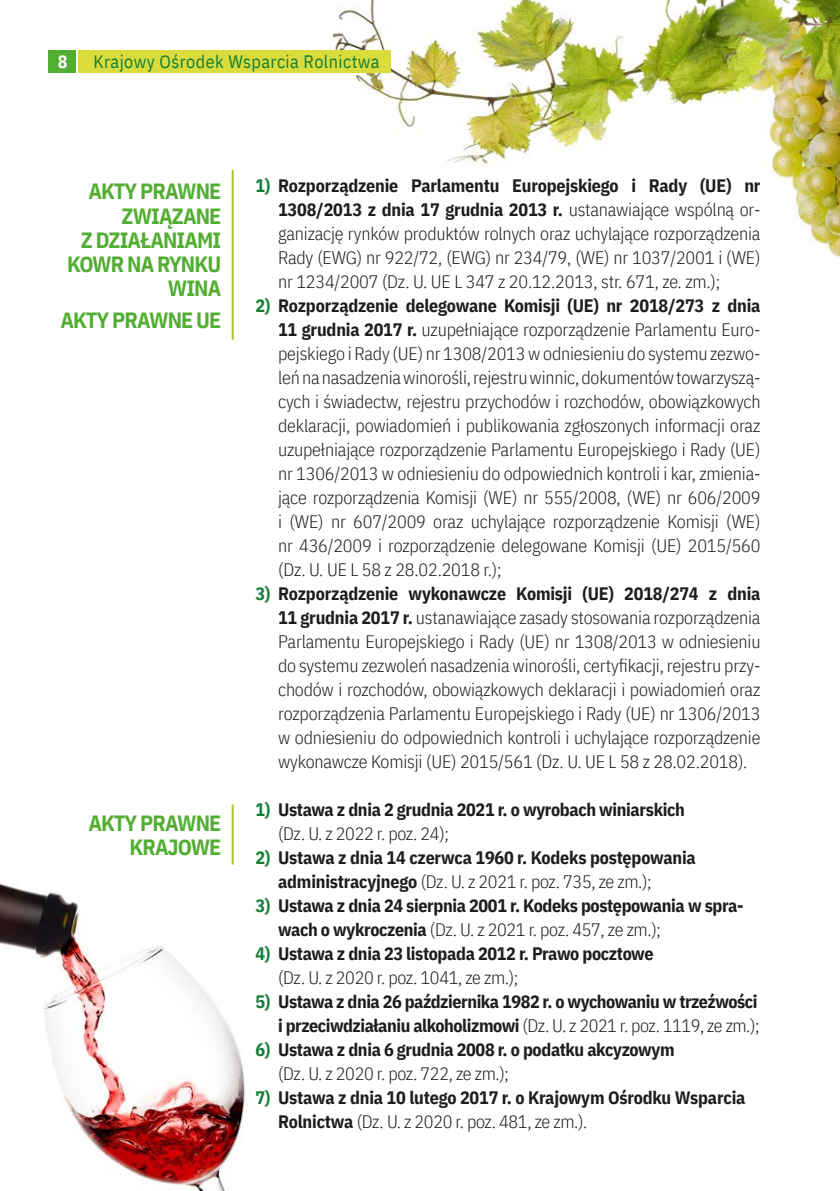
<style>
.page{position:relative;width:840px;height:1191px;background:#fff}
.page>*{position:absolute;margin:0;border:0;box-sizing:border-box;transform-origin:0 0}
.t1{font:700 22px/24px "IBM Plex Sans Cond";letter-spacing:-.04em;color:#52ae32;text-align:right}
.t2{font:300 18px/24px "IBM Plex Sans Cond";letter-spacing:-.01em;color:#1d1d1b;text-align:justify}
.t3{font:700 18px/24px "IBM Plex Sans Cond";letter-spacing:-.02em;color:#1d1d1b}
.t4{font:18px "IBM Plex Sans Cond";letter-spacing:.025em;color:#137d35}
.t5{font:700 18px "IBM Plex Sans Cond";color:#fff}
.s1{font-weight:700;color:#137d35}
.s2{font-weight:700}
.s3{color:#137d35}
.s4{font-weight:300}
</style>
<div class="page">
<img style="left:333px;top:0;width:506px;height:258px">
<img style="left:0;top:804px;width:245px;height:387px">
<hr style="left:231px;top:170px;width:2px;height:170px;background:#a5c728">
<hr style="left:231px;top:804px;width:2px;height:60px;background:#a5c728">
<div style="left:48px;top:50px;width:28px;height:23px;background:#52ae32"></div>
<div style="left:78px;top:50px;width:312px;height:23px;background:#d9dc3b"></div>
<p class="t5" style="left:58px;top:47px;width:11px">8</p>
<p class="t4" style="left:94px;top:48px;width:287px">Krajowy Ośrodek Wsparcia Rolnictwa</p>
<p class="t1" style="left:67px;top:178px;width:155px">AKTY PRAWNE<br>ZWIĄZANE<br>Z DZIAŁANIAMI<br>KOWR NA RYNKU<br>WINA</p>
<p class="t1" style="left:60px;top:306px;width:162px">AKTY PRAWNE UE</p>
<p class="t1" style="left:88px;top:809px;width:134px">AKTY PRAWNE<br>KRAJOWE</p>
<p class="t2" style="left:278px;top:172px;width:483px;text-indent:-23px"><span class="s1">1)</span> <span class="s2">Rozporządzenie Parlamentu Europejskiego i Rady (UE) nr 1308/2013 z dnia 17 grudnia 2013 r.</span> ustanawiające wspólną or&shy;ganizację rynków produktów rolnych oraz uchylające rozporządzenia Rady (EWG) nr 922/72, (EWG) nr 234/79, (WE) nr 1037/2001 i (WE) nr 1234/2007 (Dz. U. UE L 347 z 20.12.2013, str. 671, ze. zm.);</p>
<p class="t2" style="left:278px;top:292px;width:483px;text-indent:-23px"><span class="s1">2)</span> <span class="s2">Rozporządzenie delegowane Komisji (UE) nr 2018/273 z dnia 11 grudnia 2017 r.</span> uzupełniające rozporządzenie Parlamentu Euro&shy;pejskiego i Rady (UE) nr 1308/2013 w odniesieniu do systemu zezwo&shy;leń na nasadzenia winorośli, rejestru winnic, dokumentów towarzyszą&shy;cych i świadectw, rejestru przychodów i rozchodów, obowiązkowych deklaracji, powiadomień i publikowania zgłoszonych informacji oraz uzupełniające rozporządzenie Parlamentu Europejskiego i Rady (UE) nr 1306/2013 w odniesieniu do odpowiednich kontroli i kar, zmienia&shy;jące rozporządzenia Komisji (WE) nr 555/2008, (WE) nr 606/2009 i (WE) nr 607/2009 oraz uchylające rozporządzenie Komisji (WE) nr 436/2009 i rozporządzenie delegowane Komisji (UE) 2015/560 (Dz. U. UE L 58 z 28.02.2018 r.);</p>
<p class="t2" style="left:278px;top:580px;width:483px;text-indent:-23px"><span class="s1">3)</span> <span class="s2">Rozporządzenie wykonawcze Komisji (UE) 2018/274 z dnia 11 grudnia 2017 r.</span> ustanawiające zasady stosowania rozporządzenia Parlamentu Europejskiego i Rady (UE) nr 1308/2013 w odniesieniu do systemu zezwoleń nasadzenia winorośli, certyfikacji, rejestru przy&shy;chodów i rozchodów, obowiązkowych deklaracji i powiadomień oraz rozporządzenia Parlamentu Europejskiego i Rady (UE) nr 1306/2013 w odniesieniu do odpowiednich kontroli i uchylające rozporządzenie wykonawcze Komisji (UE) 2015/561 (Dz. U. UE L 58 z 28.02.2018).</p>
<p class="t3" style="left:278px;top:796px;width:408px;text-indent:-23px"><span class="s3">1)</span> Ustawa z dnia 2 grudnia 2021 r. o wyrobach winiarskich <span class="s4">(Dz. U. z 2022 r. poz. 24);</span></p>
<p class="t3" style="left:278px;top:844px;width:419px;text-indent:-23px"><span class="s3">2)</span> Ustawa z dnia 14 czerwca 1960 r. Kodeks postępowania administracyjnego <span class="s4">(Dz. U. z 2021 r. poz. 735, ze zm.);</span></p>
<p class="t3" style="left:278px;top:892px;width:466px;text-indent:-23px"><span class="s3">3)</span> Ustawa z dnia 24 sierpnia 2001 r. Kodeks postępowania w spra&shy;wach o wykroczenia <span class="s4">(Dz. U. z 2021 r. poz. 457, ze zm.);</span></p>
<p class="t3" style="left:278px;top:940px;width:377px;text-indent:-23px"><span class="s3">4)</span> Ustawa z dnia 23 listopada 2012 r. Prawo pocztowe <span class="s4">(Dz. U. z 2020 r. poz. 1041, ze zm.);</span></p>
<p class="t3" style="left:255px;top:988px;width:505px;text-align:right"><span class="s3">5)</span> Ustawa z dnia 26 października 1982 r. o wychowaniu w trzeźwości i przeciwdziałaniu alkoholizmowi <span class="s4">(Dz. U. z 2021 r. poz. 1119, ze zm.);</span></p>
<p class="t3" style="left:278px;top:1036px;width:398px;text-indent:-23px"><span class="s3">6)</span> Ustawa z dnia 6 grudnia 2008 r. o podatku akcyzowym <span class="s4">(Dz. U. z 2020 r. poz. 722, ze zm.);</span></p>
<p class="t3" style="left:278px;top:1084px;width:468px;text-indent:-23px"><span class="s3">7)</span> Ustawa z dnia 10 lutego 2017 r. o Krajowym Ośrodku Wsparcia<br>Rolnictwa <span class="s4">(Dz. U. z 2020 r. poz. 481, ze zm.).</span></p>
</div>
